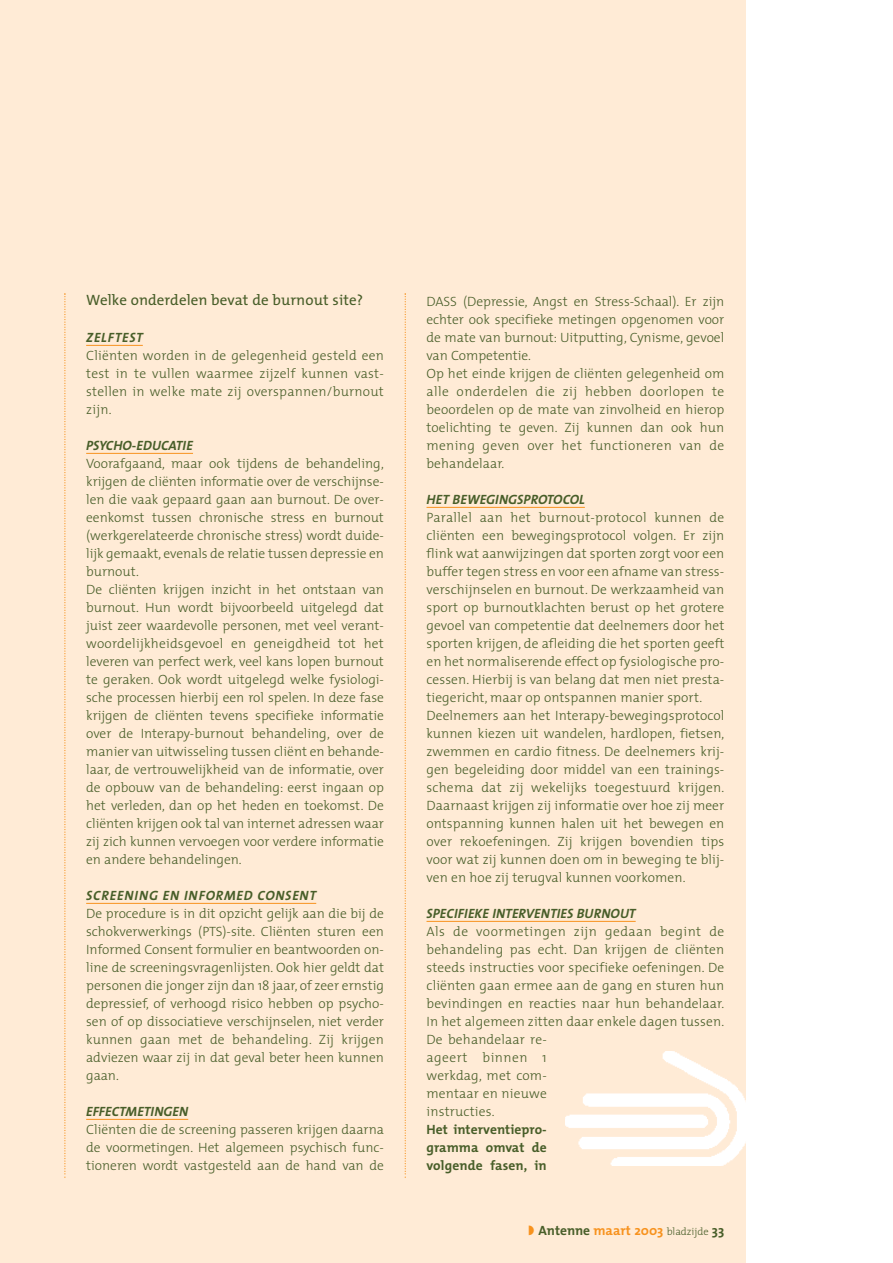
<style>
.page{position:relative;width:893px;height:1263px;background:#fff}
.page>*{position:absolute;margin:0;border:0;box-sizing:border-box;transform-origin:0 0}
.t1{font:15px "The Mix";letter-spacing:.005em;color:#485e29}
.t2{font:300 13.5px/18px "The Mix";letter-spacing:.005em;color:#485e29}
.t3{font:italic 700 13.5px "The Mix";letter-spacing:.005em;color:#485e29}
.t4{font:700 13.5px/18px "The Mix";letter-spacing:.005em;color:#485e29;text-align:justify}
.t5{font:italic 700 13.5px "The Mix";letter-spacing:.06em;color:#485e29}
.s1{color:#f7921e}
.s2{font-weight:300;font-size:10.5px}
</style>
<div class="page">
<div style="left:0;top:0;width:745px;height:1263px;background:#ffebd6"></div>
<hr style="left:86px;top:345px;width:57px;height:1px;background:#f7921e">
<hr style="left:86px;top:453px;width:107px;height:1px;background:#f7921e">
<hr style="left:86px;top:903px;width:230px;height:1px;background:#f7921e">
<hr style="left:86px;top:1119px;width:102px;height:1px;background:#f7921e">
<hr style="left:426px;top:507px;width:159px;height:1px;background:#f7921e">
<hr style="left:426px;top:921px;width:209px;height:1px;background:#f7921e">
<svg style="left:404px;top:293px;width:2px;height:885px"></svg>
<svg style="left:64px;top:293px;width:1px;height:885px"></svg>
<img style="left:565px;top:1051px;width:180px;height:115px">
<p class="t1" style="left:86px;top:294px;width:278px">Welke onderdelen bevat de burnout site?</p>
<p class="t5" style="left:86px;top:332px;width:58px">ZELFTEST</p>
<p class="t2" style="left:86px;top:348px;width:299px;text-align:justify">Cliënten worden in de gelegenheid gesteld een test in te vullen waarmee zijzelf kunnen vast&shy;stellen in welke mate zij overspannen/burnout zijn.</p>
<p class="t3" style="left:86px;top:440px;width:108px">PSYCHO-EDUCATIE</p>
<p class="t2" style="left:86px;top:456px;width:299px">Voorafgaand, maar ook tijdens de behandeling, krijgen de cliënten informatie over de verschijnse&shy;len die vaak gepaard gaan aan burnout. De over&shy;eenkomst tussen chronische stress en burnout (werkgerelateerde chronische stress) wordt duide&shy;lijk gemaakt, evenals de relatie tussen depressie en burnout.<br>De cliënten krijgen inzicht in het ontstaan van burnout. Hun wordt bijvoorbeeld uitgelegd dat juist zeer waardevolle personen, met veel verant&shy;woordelijkheidsgevoel en geneigdheid tot het leveren van perfect werk, veel kans lopen burnout te geraken. Ook wordt uitgelegd welke fysiologi&shy;sche processen hierbij een rol spelen. In deze fase krijgen de cliënten tevens specifieke informatie over de Interapy-burnout behandeling, over de manier van uitwisseling tussen cliënt en behande&shy;laar, de vertrouwelijkheid van de informatie, over de opbouw van de behandeling: eerst ingaan op het verleden, dan op het heden en toekomst. De cliënten krijgen ook tal van internet adressen waar zij zich kunnen vervoegen voor verdere informatie en andere behandelingen.</p>
<p class="t5" style="left:86px;top:890px;width:231px">SCREENING EN INFORMED CONSENT</p>
<p class="t2" style="left:86px;top:906px;width:299px;text-align:justify">De procedure is in dit opzicht gelijk aan die bij de schokverwerkings (PTS)-site. Cliënten sturen een Informed Consent formulier en beantwoorden on&shy;line de screeningsvragenlijsten. Ook hier geldt dat personen die jonger zijn dan 18 jaar, of zeer ernstig depressief, of verhoogd risico hebben op psycho&shy;sen of op dissociatieve verschijnselen, niet verder kunnen gaan met de behandeling. Zij krijgen adviezen waar zij in dat geval beter heen kunnen gaan.</p>
<p class="t3" style="left:86px;top:1106px;width:104px">EFFECTMETINGEN</p>
<p class="t2" style="left:86px;top:1122px;width:299px;text-align:justify">Cliënten die de screening passeren krijgen daarna de voormetingen. Het algemeen psychisch func&shy;tioneren wordt vastgesteld aan de hand van de</p>
<p class="t2" style="left:426px;top:294px;width:299px">DASS (Depressie, Angst en Stress-Schaal). Er zijn echter ook specifieke metingen opgenomen voor de mate van burnout: Uitputting, Cynisme, gevoel van Competentie.<br>Op het einde krijgen de cliënten gelegenheid om alle onderdelen die zij hebben doorlopen te beoordelen op de mate van zinvolheid en hierop toelichting te geven. Zij kunnen dan ook hun mening geven over het functioneren van de behandelaar.</p>
<p class="t3" style="left:426px;top:494px;width:160px">HET BEWEGINGSPROTOCOL</p>
<p class="t2" style="left:426px;top:510px;width:299px">Parallel aan het burnout-protocol kunnen de cliënten een bewegingsprotocol volgen. Er zijn flink wat aanwijzingen dat sporten zorgt voor een buffer tegen stress en voor een afname van stress&shy;verschijnselen en burnout. De werkzaamheid van sport op burnoutklachten berust op het grotere gevoel van competentie dat deelnemers door het sporten krijgen, de afleiding die het sporten geeft en het normaliserende effect op fysiologische pro&shy;cessen. Hierbij is van belang dat men niet presta&shy;tiegericht, maar op ontspannen manier sport.<br>Deelnemers aan het Interapy-bewegingsprotocol kunnen kiezen uit wandelen, hardlopen, fietsen, zwemmen en cardio fitness. De deelnemers krij&shy;gen begeleiding door middel van een trainings&shy;schema dat zij wekelijks toegestuurd krijgen.<br>Daarnaast krijgen zij informatie over hoe zij meer ontspanning kunnen halen uit het bewegen en over rekoefeningen. Zij krijgen bovendien tips voor wat zij kunnen doen om in beweging te blij&shy;ven en hoe zij terugval kunnen voorkomen.</p>
<p class="t3" style="left:426px;top:908px;width:211px">SPECIFIEKE INTERVENTIES BURNOUT</p>
<p class="t2" style="left:426px;top:924px;width:299px">Als de voormetingen zijn gedaan begint de behandeling pas echt. Dan krijgen de cliënten steeds instructies voor specifieke oefeningen. De cliënten gaan ermee aan de gang en sturen hun bevindingen en reacties naar hun behandelaar.<br>In het algemeen zitten daar enkele dagen tussen.<br>De behandelaar re-<br>ageert binnen 1<br>werkdag, met com-<br>mentaar en nieuwe<br>instructies.</p>
<p class="t4" style="left:426px;top:1122px;width:122px">Het interventiepro&shy;gramma omvat de volgende fasen, in</p>
<p class="t4" style="left:528px;top:1222px;width:197px"><span class="s1">◗</span> Antenne <span class="s1">maart 2003</span> <span class="s2">bladzijde</span> 33</p>
</div>
